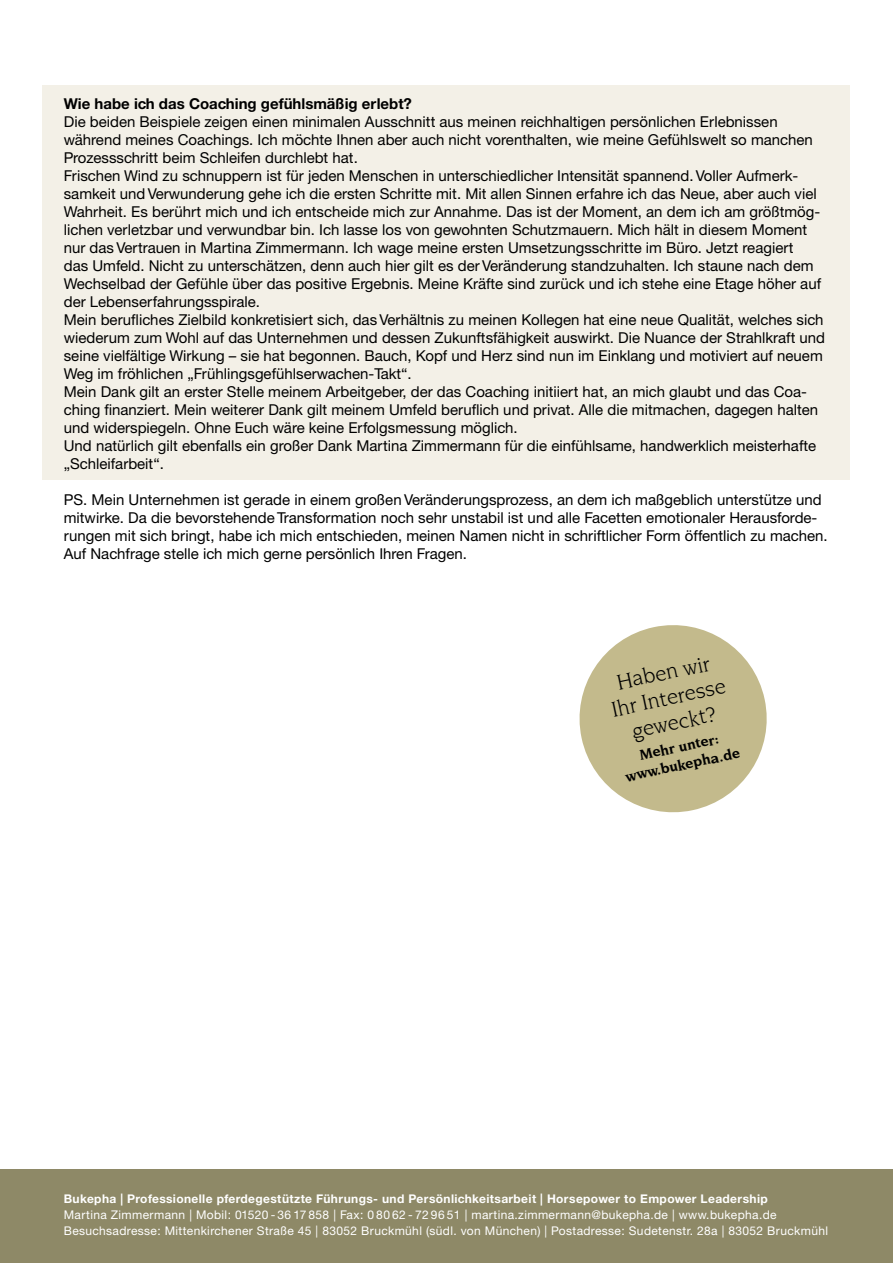
<style>
.page{position:relative;width:893px;height:1263px;background:#fff}
.page>*{position:absolute;margin:0;border:0;box-sizing:border-box;transform-origin:0 0}
.t1{font:22.5px/25.5px "Novarese IT Cby BT";color:#000;text-align:center}
.t2{font:15px/18px "Helvetica Neue CE";color:#000}
.t3{font:700 15px "Helvetica Neue CE";color:#000}
.t4{font:700 15px/18px "Novarese IT Cby BT";color:#000;text-align:center}
.t5{font:12px/15.8px "Helvetica Neue CE";letter-spacing:.03em;color:#fff}
.t6{font:700 12px "Helvetica Neue CE";letter-spacing:.03em;color:#fff}
</style>
<div class="page">
<div style="left:0;top:1169px;width:893px;height:94px;background:#8e8967"></div>
<div style="left:43px;top:85px;width:807px;height:394px;background:#f3f0e7"></div>
<svg style="left:579px;top:625px;width:188px;height:188px"></svg>
<p class="t3" style="left:64px;top:94px;width:350px">Wie habe ich das Coaching gefühlsmäßig erlebt?</p>
<p class="t2" style="left:64px;top:112px;width:763px">Die beiden Beispiele zeigen einen minimalen Ausschnitt aus meinen reichhaltigen persönlichen Erlebnissen während meines Coachings. Ich möchte Ihnen aber auch nicht vorenthalten, wie meine Gefühlswelt so manchen Prozessschritt beim Schleifen durchlebt hat.<br>Frischen Wind zu schnuppern ist für jeden Menschen in unterschiedlicher Intensität spannend. Voller Aufmerk&shy;samkeit und Verwunderung gehe ich die ersten Schritte mit. Mit allen Sinnen erfahre ich das Neue, aber auch viel Wahrheit. Es berührt mich und ich entscheide mich zur Annahme. Das ist der Moment, an dem ich am größtmög&shy;lichen verletzbar und verwundbar bin. Ich lasse los von gewohnten Schutzmauern. Mich hält in diesem Moment nur das Vertrauen in Martina Zimmermann. Ich wage meine ersten Umsetzungsschritte im Büro. Jetzt reagiert<br>das Umfeld. Nicht zu unterschätzen, denn auch hier gilt es der Veränderung standzuhalten. Ich staune nach dem Wechselbad der Gefühle über das positive Ergebnis. Meine Kräfte sind zurück und ich stehe eine Etage höher auf der Lebenserfahrungsspirale.<br>Mein berufliches Zielbild konkretisiert sich, das Verhältnis zu meinen Kollegen hat eine neue Qualität, welches sich wiederum zum Wohl auf das Unternehmen und dessen Zukunftsfähigkeit auswirkt. Die Nuance der Strahlkraft und seine vielfältige Wirkung – sie hat begonnen. Bauch, Kopf und Herz sind nun im Einklang und motiviert auf neuem Weg im fröhlichen „Frühlingsgefühlserwachen-Takt“.<br>Mein Dank gilt an erster Stelle meinem Arbeitgeber, der das Coaching initiiert hat, an mich glaubt und das Coa&shy;ching finanziert. Mein weiterer Dank gilt meinem Umfeld beruflich und privat. Alle die mitmachen, dagegen halten und widerspiegeln. Ohne Euch wäre keine Erfolgsmessung möglich.<br>Und natürlich gilt ebenfalls ein großer Dank Martina Zimmermann für die einfühlsame, handwerklich meisterhafte „Schleifarbeit“.</p>
<p class="t2" style="left:64px;top:490px;width:765px">PS. Mein Unternehmen ist gerade in einem großen Veränderungsprozess, an dem ich maßgeblich unterstütze und mitwirke. Da die bevorstehende Transformation noch sehr unstabil ist und alle Facetten emotionaler Herausforde&shy;rungen mit sich bringt, habe ich mich entschieden, meinen Namen nicht in schriftlicher Form öffentlich zu machen.<br>Auf Nachfrage stelle ich mich gerne persönlich Ihren Fragen.</p>
<h1 class="t1" style="left:604px;top:672px;width:117px;rotate:-12deg">Haben wir<br>Ihr Interesse geweckt?</h1>
<p class="t4" style="left:620px;top:750px;width:118px;rotate:-12deg">Mehr unter: www.bukepha.de</p>
<p class="t6" style="left:64px;top:1192px;width:706px">Bukepha | Professionelle pferdegestützte Führungs- und Persönlichkeitsarbeit | Horsepower to Empower Leadership</p>
<p class="t5" style="left:64px;top:1207px;width:766px">Martina Zimmermann | Mobil: 01520 - 36 17 858 | Fax: 0 80 62 - 72 96 51 | martina.zimmermann@bukepha.de | www.bukepha.de<br>Besuchsadresse: Mittenkirchener Straße 45 | 83052 Bruckmühl (südl. von München) | Postadresse: Sudetenstr. 28a | 83052 Bruckmühl</p>
</div>
